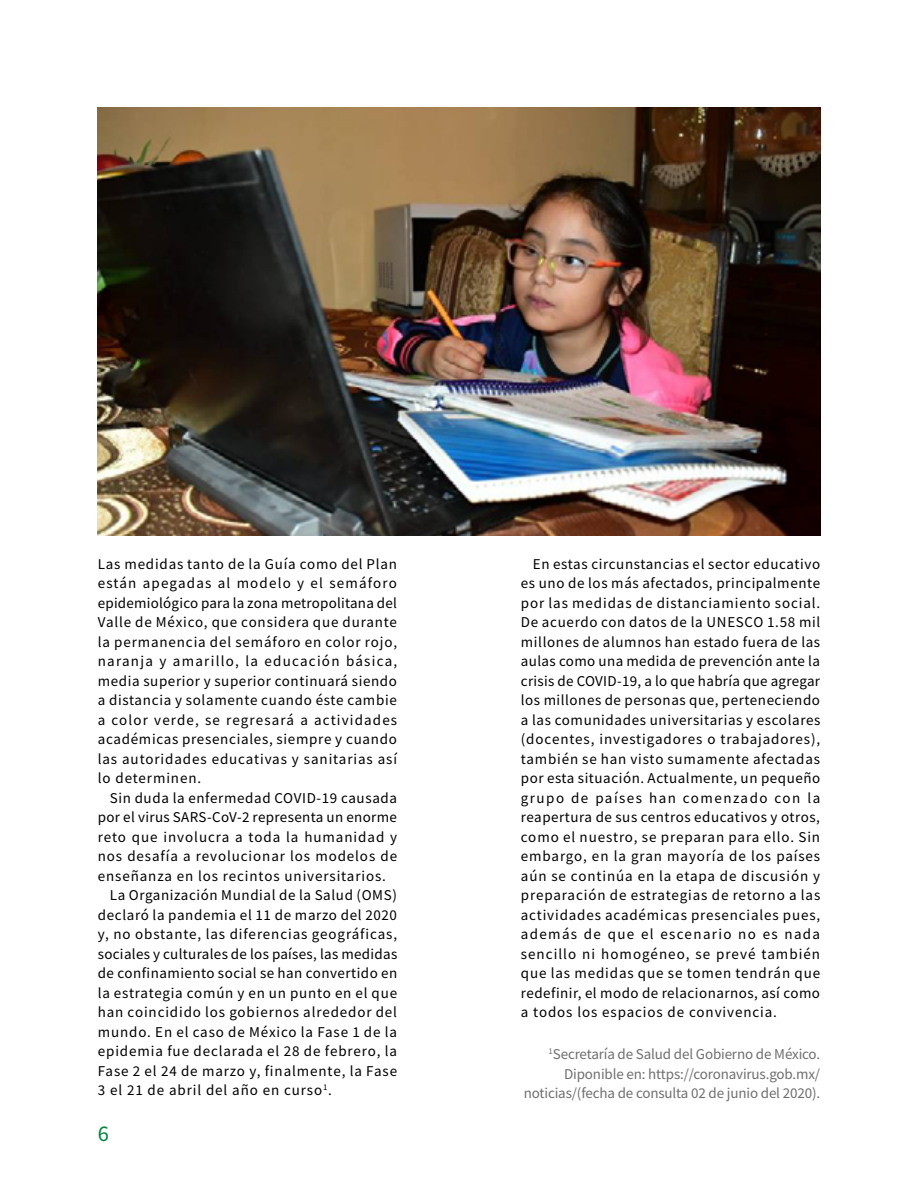
<style>
.page{position:relative;width:918px;height:1188px;background:#fff}
.page>*{position:absolute;margin:0;border:0;box-sizing:border-box;transform-origin:0 0}
.t1{font:22.5px "Source Sans Pro";color:#00853d}
.t2{font:15px/19.5px "Source Sans Pro";letter-spacing:.055em;color:#000;text-align:justify}
.t3{font:15px/19.5px "Source Sans Pro";letter-spacing:-.01em;color:#706f6f;text-align:right}
.t4{font:15px "Source Sans Pro";letter-spacing:.02em;color:#000}
.t5{font:15px "Source Sans Pro";letter-spacing:.025em;color:#000}
.t6{font:15px "Source Sans Pro";letter-spacing:.03em;color:#000}
</style>
<div class="page">
<img style="left:98px;top:108px;width:722px;height:427px">
<p class="t2" style="left:98px;top:554px;width:301px">Las medidas tanto de la Guía como del Plan están apegadas al modelo y el semáforo epidemiológico para la zona metropolitana del Valle de México, que considera que durante la permanencia del semáforo en color rojo, naranja y amarillo, la educación básica, media superior y superior continuará siendo a distancia y solamente cuando éste cambie a color verde, se regresará a actividades académicas presenciales, siempre y cuando las autoridades educativas y sanitarias así lo determinen.</p>
<p class="t2" style="left:110px;top:788px;width:289px">Sin duda la enfermedad COVID-19 causada</p>
<p class="t5" style="left:98px;top:808px;width:301px">por el virus SARS-CoV-2 representa un enorme</p>
<p class="t2" style="left:98px;top:827px;width:301px">reto que involucra a toda la humanidad y</p>
<p class="t2" style="left:98px;top:846px;width:301px">nos desafía a revolucionar los modelos de</p>
<p class="t2" style="left:98px;top:866px;width:290px">enseñanza en los recintos universitarios.</p>
<p class="t2" style="left:110px;top:885px;width:289px">La Organización Mundial de la Salud (OMS)</p>
<p class="t2" style="left:98px;top:905px;width:301px">declaró la pandemia el 11 de marzo del 2020</p>
<p class="t2" style="left:98px;top:924px;width:301px">y, no obstante, las diferencias geográficas,</p>
<p class="t4" style="left:98px;top:944px;width:301px">sociales y culturales de los países, las medidas</p>
<p class="t6" style="left:98px;top:964px;width:301px">de confinamiento social se han convertido en</p>
<p class="t2" style="left:98px;top:983px;width:301px">la estrategia común y en un punto en el que</p>
<p class="t2" style="left:98px;top:1002px;width:301px">han coincidido los gobiernos alrededor del</p>
<p class="t2" style="left:98px;top:1022px;width:301px">mundo. En el caso de México la Fase 1 de la</p>
<p class="t2" style="left:98px;top:1041px;width:301px">epidemia fue declarada el 28 de febrero, la</p>
<p class="t2" style="left:98px;top:1061px;width:301px">Fase 2 el 24 de marzo y, finalmente, la Fase</p>
<p class="t2" style="left:98px;top:1080px;width:235px">3 el 21 de abril del año en curso<sup>1</sup>.</p>
<h1 class="t1" style="left:98px;top:1119px;width:13px">6</h1>
<p class="t2" style="left:521px;top:554px;width:301px;text-indent:12px">En estas circunstancias el sector educativo es uno de los más afectados, principalmente por las medidas de distanciamiento social.<br>De acuerdo con datos de la UNESCO 1.58 mil millones de alumnos han estado fuera de las aulas como una medida de prevención ante la crisis de COVID-19, a lo que habría que agregar los millones de personas que, perteneciendo a las comunidades universitarias y escolares (docentes, investigadores o trabajadores), también se han visto sumamente afectadas por esta situación. Actualmente, un pequeño grupo de países han comenzado con la reapertura de sus centros educativos y otros, como el nuestro, se preparan para ello. Sin embargo, en la gran mayoría de los países aún se continúa en la etapa de discusión y preparación de estrategias de retorno a las actividades académicas presenciales pues, además de que el escenario no es nada sencillo ni homogéneo, se prevé también que las medidas que se tomen tendrán que redefinir, el modo de relacionarnos, así como a todos los espacios de convivencia.</p>
<p class="t3" style="left:524px;top:1045px;width:298px"><sup>1</sup>Secretaría de Salud del Gobierno de México.<br>Diponible en: https://coronavirus.gob.mx/ noticias/(fecha de consulta 02 de junio del 2020).</p>
</div>
